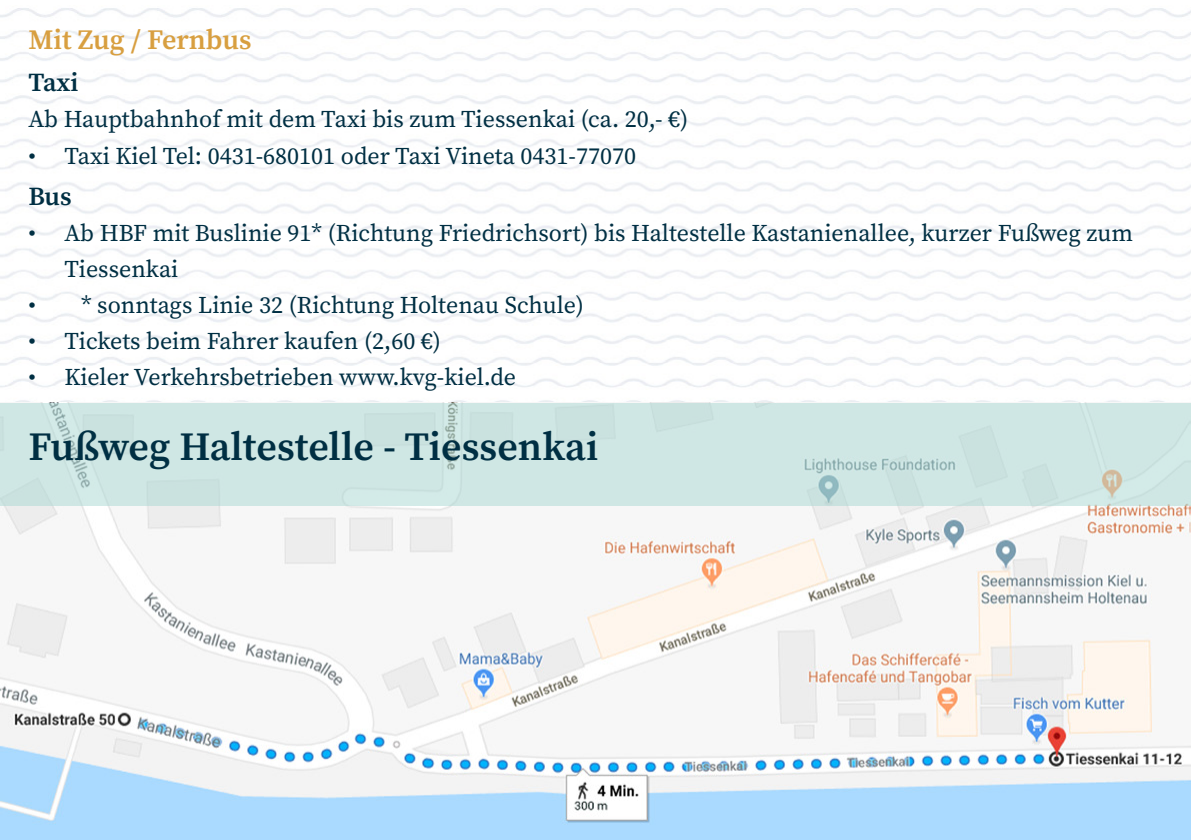
<style>
.page{position:relative;width:1191px;height:840px;background:#fff}
.page>*{position:absolute;margin:0;border:0;box-sizing:border-box;transform-origin:0 0}
.t1{font:600 40px "Source Serif Pro";color:#002f43}
.t2{font:600 28px "Source Serif Pro";color:#d89f40}
.t3{font:600 26px "Source Serif Pro";color:#002f43}
.t4{font:24px/36px "Source Serif Pro";color:#002f43}
</style>
<div class="page">
<img style="left:0;top:8px;width:1191px;height:395px">
<img style="left:0;top:505px;width:1191px;height:334px">
<div style="left:0;top:403px;width:1191px;height:102px;background:#cfe7e4"></div>
<p class="t2" style="left:28px;top:20px;width:225px">Mit Zug / Fernbus</p>
<p class="t3" style="left:28px;top:65px;width:52px">Taxi</p>
<p class="t4" style="left:28px;top:101px;width:661px">Ab Hauptbahnhof mit dem Taxi bis zum Tiessenkai (ca. 20,- €)</p>
<p class="t4" style="left:28px;top:137px;width:609px">• Taxi Kiel Tel: 0431-680101 oder Taxi Vineta 0431-77070</p>
<p class="t3" style="left:28px;top:179px;width:45px">Bus</p>
<p class="t4" style="left:64px;top:215px;width:1070px;text-indent:-36px">• Ab HBF mit Buslinie 91* (Richtung Friedrichsort) bis Haltestelle Kastanienallee, kurzer Fußweg zum<br>Tiessenkai</p>
<p class="t4" style="left:28px;top:287px;width:557px">• * sonntags Linie 32 (Richtung Holtenau Schule)</p>
<p class="t4" style="left:28px;top:323px;width:414px">• Tickets beim Fahrer kaufen (2,60 €)</p>
<p class="t4" style="left:28px;top:359px;width:489px">• Kieler Verkehrsbetrieben www.kvg-kiel.de</p>
<h1 class="t1" style="left:28px;top:419px;width:571px">Fußweg Haltestelle - Tiessenkai</h1>
</div>
